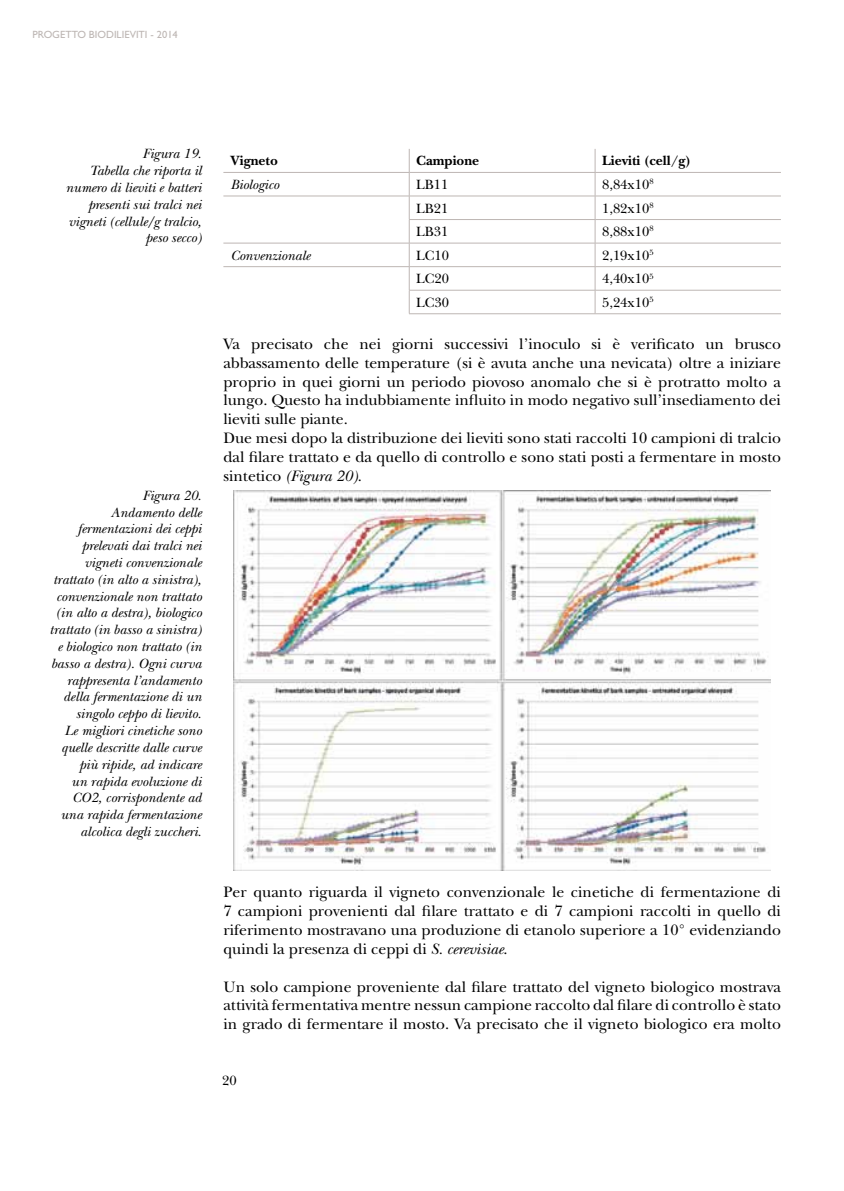
<style>
.page{position:relative;width:844px;height:1191px;background:#fff}
.page>*{position:absolute;margin:0;border:0;box-sizing:border-box;transform-origin:0 0}
.t1{font:15.75px/18.9px "New Baskerville Std";color:#000;text-align:justify}
.t2{font:italic 14px/16.8px "New Baskerville Std";color:#000;text-align:right}
.t3{font:14px "New Baskerville Std";color:#000}
.t4{font:700 14px "New Baskerville Std";color:#000}
.t5{font:10.5px "Gill Sans Std";color:#bdb6b3}
.s1{font-style:italic}
</style>
<div class="page">
<hr style="left:223px;top:172px;width:186px;height:1px;background:#bdb6b3">
<hr style="left:409px;top:172px;width:186px;height:1px;background:#bdb6b3">
<hr style="left:595px;top:172px;width:185px;height:1px;background:#bdb6b3">
<hr style="left:223px;top:196px;width:186px;height:1px;background:#bdb6b3">
<hr style="left:409px;top:196px;width:186px;height:1px;background:#bdb6b3">
<hr style="left:595px;top:196px;width:185px;height:1px;background:#bdb6b3">
<hr style="left:409px;top:219px;width:186px;height:1px;background:#bdb6b3">
<hr style="left:595px;top:219px;width:185px;height:1px;background:#bdb6b3">
<hr style="left:223px;top:243px;width:186px;height:1px;background:#bdb6b3">
<hr style="left:409px;top:243px;width:186px;height:1px;background:#bdb6b3">
<hr style="left:595px;top:243px;width:185px;height:1px;background:#bdb6b3">
<hr style="left:223px;top:266px;width:186px;height:1px;background:#bdb6b3">
<hr style="left:409px;top:266px;width:186px;height:1px;background:#bdb6b3">
<hr style="left:595px;top:266px;width:185px;height:1px;background:#bdb6b3">
<hr style="left:409px;top:290px;width:186px;height:1px;background:#bdb6b3">
<svg style="left:409px;top:149px;width:1px;height:164px"></svg>
<hr style="left:595px;top:290px;width:185px;height:1px;background:#bdb6b3">
<svg style="left:594px;top:149px;width:1px;height:164px"></svg>
<hr style="left:409px;top:313px;width:186px;height:1px;background:#bdb6b3">
<hr style="left:595px;top:313px;width:185px;height:1px;background:#bdb6b3">
<img style="left:233px;top:490px;width:537px;height:380px">
<p class="t5" style="left:33px;top:28px;width:147px">PROGETTO BIODILIEVITI - 2014</p>
<p class="t2" style="left:65px;top:146px;width:138px">Figura 19.<br>Tabella che riporta il numero di lieviti e batteri presenti sui tralci nei vigneti (cellule/g tralcio, peso secco)</p>
<p class="t2" style="left:50px;top:487px;width:153px">Figura 20.<br>Andamento delle fermentazioni dei ceppi prelevati dai tralci nei vigneti convenzionale trattato (in alto a sinistra), convenzionale non trattato (in alto a destra), biologico trattato (in basso a sinistra) e biologico non trattato (in basso a destra). Ogni curva rappresenta l’andamento della fermentazione di un singolo ceppo di lievito.<br>Le migliori cinetiche sono quelle descritte dalle curve più ripide, ad indicare<br>un rapida evoluzione di<br>CO2, corrispondente ad una rapida fermentazione alcolica degli zuccheri.</p>
<p class="t4" style="left:230px;top:153px;width:49px">Vigneto</p>
<p class="t4" style="left:416px;top:153px;width:64px">Campione</p>
<p class="t4" style="left:602px;top:153px;width:90px">Lieviti (cell/g)</p>
<p class="t2" style="left:230px;top:176px;width:50px">Biologico</p>
<p class="t3" style="left:416px;top:176px;width:34px">LB11</p>
<p class="t3" style="left:602px;top:176px;width:53px">8,84x10<sup>8</sup></p>
<p class="t3" style="left:416px;top:200px;width:34px">LB21</p>
<p class="t3" style="left:602px;top:200px;width:53px">1,82x10<sup>8</sup></p>
<p class="t3" style="left:416px;top:223px;width:34px">LB31</p>
<p class="t3" style="left:602px;top:223px;width:53px">8,88x10<sup>8</sup></p>
<p class="t2" style="left:230px;top:247px;width:81px">Convenzionale</p>
<p class="t3" style="left:416px;top:247px;width:34px">LC10</p>
<p class="t3" style="left:602px;top:247px;width:53px">2,19x10<sup>5</sup></p>
<p class="t3" style="left:416px;top:270px;width:34px">LC20</p>
<p class="t3" style="left:602px;top:270px;width:53px">4,40x10<sup>5</sup></p>
<p class="t3" style="left:416px;top:294px;width:34px">LC30</p>
<p class="t3" style="left:602px;top:294px;width:53px">5,24x10<sup>5</sup></p>
<p class="t1" style="left:223px;top:334px;width:559px;text-align:left">Va precisato che nei giorni successivi l’inoculo si è verificato un brusco abbassamento delle temperature (si è avuta anche una nevicata) oltre a iniziare proprio in quei giorni un periodo piovoso anomalo che si è protratto molto a lungo. Questo ha indubbiamente influito in modo negativo sull’insediamento dei lieviti sulle piante.<br>Due mesi dopo la distribuzione dei lieviti sono stati raccolti 10 campioni di tralcio dal filare trattato e da quello di controllo e sono stati posti a fermentare in mosto sintetico <span class="s1">(Figura 20)</span>.</p>
<p class="t1" style="left:223px;top:882px;width:559px">Per quanto riguarda il vigneto convenzionale le cinetiche di fermentazione di 7 campioni provenienti dal filare trattato e di 7 campioni raccolti in quello di riferimento mostravano una produzione di etanolo superiore a 10° evidenziando quindi la presenza di ceppi di <span class="s1">S. cerevisiae</span>.</p>
<p class="t1" style="left:223px;top:977px;width:559px">Un solo campione proveniente dal filare trattato del vigneto biologico mostrava attività fermentativa mentre nessun campione raccolto dal filare di controllo è stato in grado di fermentare il mosto. Va precisato che il vigneto biologico era molto</p>
<p class="t3" style="left:222px;top:1072px;width:16px">20</p>
</div>
